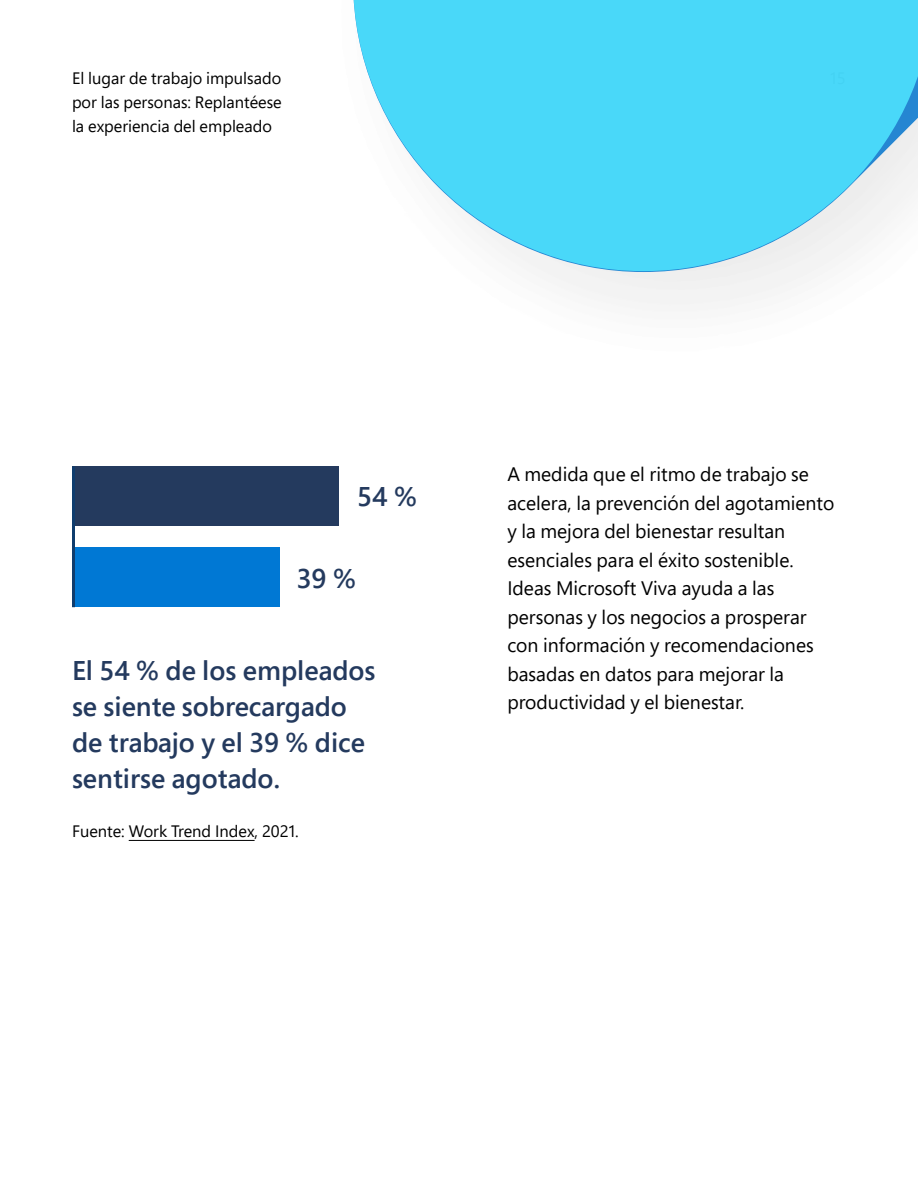
<style>
.page{position:relative;width:918px;height:1188px;background:#fff}
.page>*{position:absolute;margin:0;border:0;box-sizing:border-box;transform-origin:0 0}
.Highlights{font:600 27px/36px "Segoe Pro";color:#243a5e}
.P_14_22{font:19.5px/28.5px "Segoe Pro";color:#000}
.Sources{font:16.5px/24px "Segoe Pro";color:#000;text-align:justify}
</style>
<div class="page">
<hr style="left:129px;top:840px;width:126px;height:1px;background:#000">
<div style="left:72px;top:548px;width:208px;height:59px;background:#0078d4"></div>
<div style="left:72px;top:466px;width:266px;height:60px;background:#243a5e"></div>
<hr style="left:72px;top:466px;width:3px;height:141px;background:#0f3d6e">
<svg style="left:353px;top:0;width:565px;height:271px;fill:#49d8f9"></svg>
<p class="Sources" style="left:72px;top:66px;width:211px">El lugar de trabajo impulsado por las personas: Replantéese la experiencia del empleado</p>
<p class="Highlights" style="left:357px;top:478px;width:61px">54 %</p>
<p class="Highlights" style="left:297px;top:559px;width:61px">39 %</p>
<p class="Highlights" style="left:72px;top:651px;width:305px">El 54 % de los empleados se siente sobrecargado de trabajo y el 39 % dice sentirse agotado.</p>
<p class="Sources" style="left:72px;top:819px;width:228px">Fuente: Work Trend Index, 2021.</p>
<p class="P_14_22" style="left:507px;top:460px;width:329px">A medida que el ritmo de trabajo se acelera, la prevención del agotamiento y la mejora del bienestar resultan esenciales para el éxito sostenible.<br>Ideas Microsoft Viva ayuda a las personas y los negocios a prosperar con información y recomendaciones basadas en datos para mejorar la productividad y el bienestar.</p>
</div>
